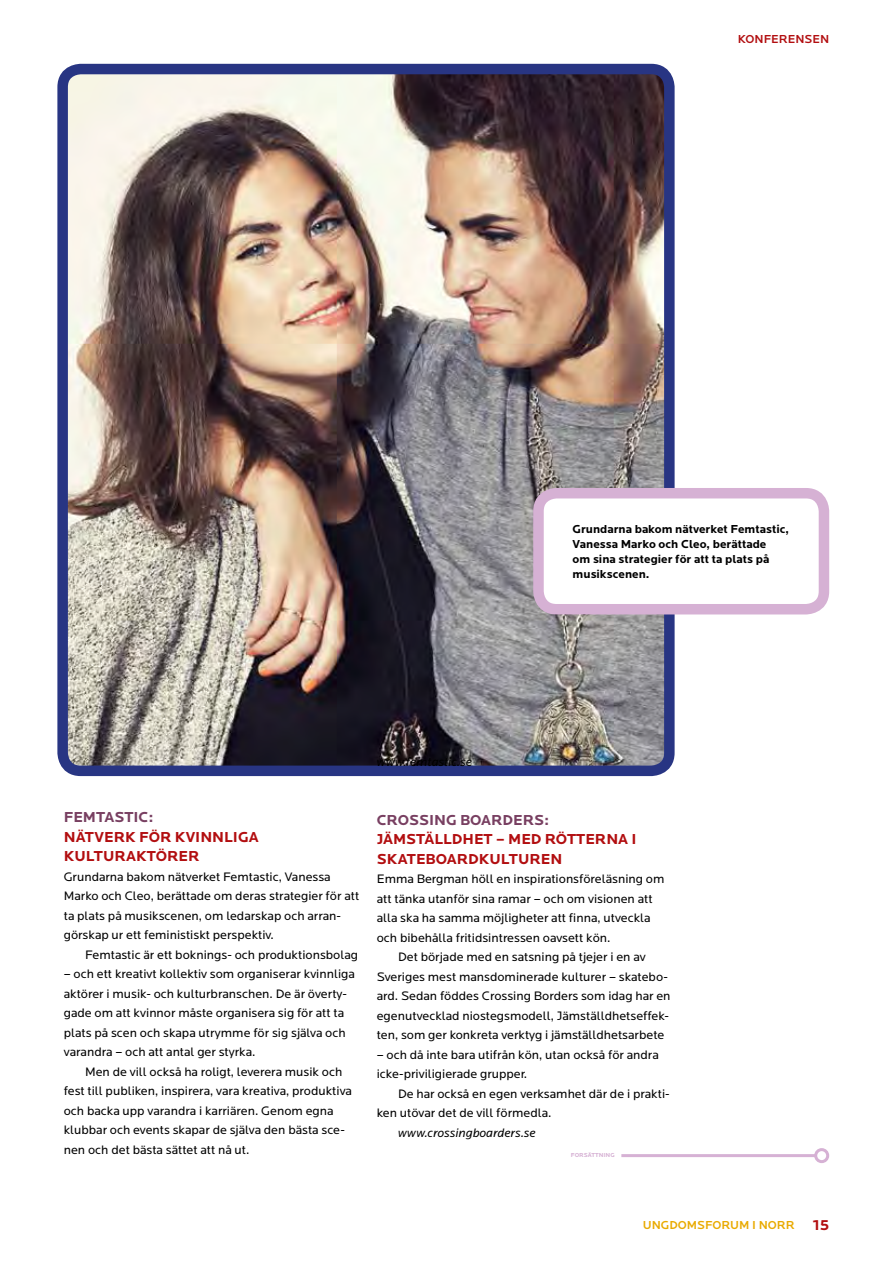
<style>
.page{position:relative;width:893px;height:1263px;background:#fff}
.page>*{position:absolute;margin:0;border:0;box-sizing:border-box;transform-origin:0 0}
.t1{font:700 15px/19.5px "Locator";color:#b20e10}
.t2{font:700 15px "Locator";color:#783f61}
.t3{font:12.75px/19.5px "Locator";color:#000}
.t4{font:italic 12.75px "Locator";color:#000}
.t5{font:700 12px/15px "Locator";color:#000}
.t6{font:500 12px "Locator";color:#e9aa00}
.t7{font:500 12px "Locator";color:#b20e10}
.t8{font:700 6px "Locator";color:#d6b1d4}
.s1{font-weight:700;font-size:15px;color:#b20e10}
</style>
<div class="page">
<img style="left:68px;top:75px;width:596px;height:690px">
<div style="left:57px;top:64px;width:618px;height:712px;border:10px solid #283583;border-radius:18px"></div>
<div style="left:538px;top:493px;width:286px;height:116px;background:#fff;border-radius:18px"></div>
<div style="left:533px;top:488px;width:296px;height:126px;border:10px solid #d6b1d4;border-radius:18px"></div>
<hr style="left:621px;top:1154px;width:195px;height:3px;background:#d6b1d4">
<div style="left:814px;top:1148px;width:15px;height:15px;border:3px solid #d6b1d4;border-radius:50%"></div>
<p class="t7" style="left:738px;top:32px;width:93px">KONFERENSEN</p>
<p class="t5" style="left:573px;top:521px;width:218px">Grundarna bakom nätverket Femtastic,<br>Vanessa M arko och Cleo, berättade<br>om sina strategier för att ta plats på musikscenen.</p>
<p class="t2" style="left:64px;top:808px;width:91px">Femtastic:</p>
<p class="t1" style="left:64px;top:827px;width:197px">Nätverk för kvinnliga kultu raktörer</p>
<p class="t3" style="left:64px;top:867px;width:297px">Grundarna bakom nätverket Femtastic, Vanessa Marko och Cleo, berättade om deras strategier för att ta plats på musikscenen, om ledarskap och arran&shy;görskap ur ett feministiskt perspektiv.</p>
<p class="t3" style="left:85px;top:945px;width:275px">Femtastic är ett boknings- och produktionsbolag</p>
<p class="t3" style="left:64px;top:964px;width:293px">– och ett kreativt kollektiv som organiserar kvinnliga aktörer i musik- och kulturbranschen. De är överty&shy;gade om att kvinnor måste organisera sig för att ta plats på scen och skapa utrymme för sig själva och varandra – och att antal ger styrka.</p>
<p class="t3" style="left:64px;top:1062px;width:290px;text-indent:21px">Men de vill också ha roligt, leverera musik och fest till publiken, inspirera, vara kreativa, produktiva och backa upp varandra i karriären. Genom egna klubbar och events skapar de själva den bästa sce&shy;nen och det bästa sättet att nå ut.</p>
<p class="t4" style="left:377px;top:755px;width:97px">www.femtastic.se</p>
<p class="t2" style="left:377px;top:811px;width:174px">Crossing Boarders:</p>
<p class="t1" style="left:377px;top:830px;width:261px">Jämställdh et – med rötterna i skateboardkultu ren</p>
<p class="t3" style="left:377px;top:869px;width:289px">Emma Bergman höll en inspirationsföreläsning om att tänka utanför sina ramar – och om visionen att alla ska ha samma möjligheter att finna, utveckla och bibehålla fritidsintressen oavsett kön.</p>
<p class="t3" style="left:377px;top:947px;width:295px;text-align:center">Det började med en satsning på tjejer i en av Sveriges mest mansdominerade kulturer – skatebo&shy;ard. Sedan föddes Crossing Borders som idag har en egenutvecklad niostegsmodell, Jämställdhetseffek&shy;ten, som ger konkreta verktyg i jämställdhetsarbete</p>
<p class="t3" style="left:377px;top:1045px;width:284px">– och då inte bara utifrån kön, utan också för andra icke-priviligierade grupper.</p>
<p class="t3" style="left:377px;top:1084px;width:294px;text-indent:21px">De har också en egen verksamhet där de i prakti&shy;ken utövar det de vill förmedla.</p>
<p class="t4" style="left:398px;top:1125px;width:139px">www.crossingboarders.se</p>
<p class="t8" style="left:571px;top:1151px;width:45px">Forsättning</p>
<p class="t6" style="left:643px;top:1219px;width:188px">UNGDOMSFORU M I NORR <span class="s1">15</span></p>
</div>
